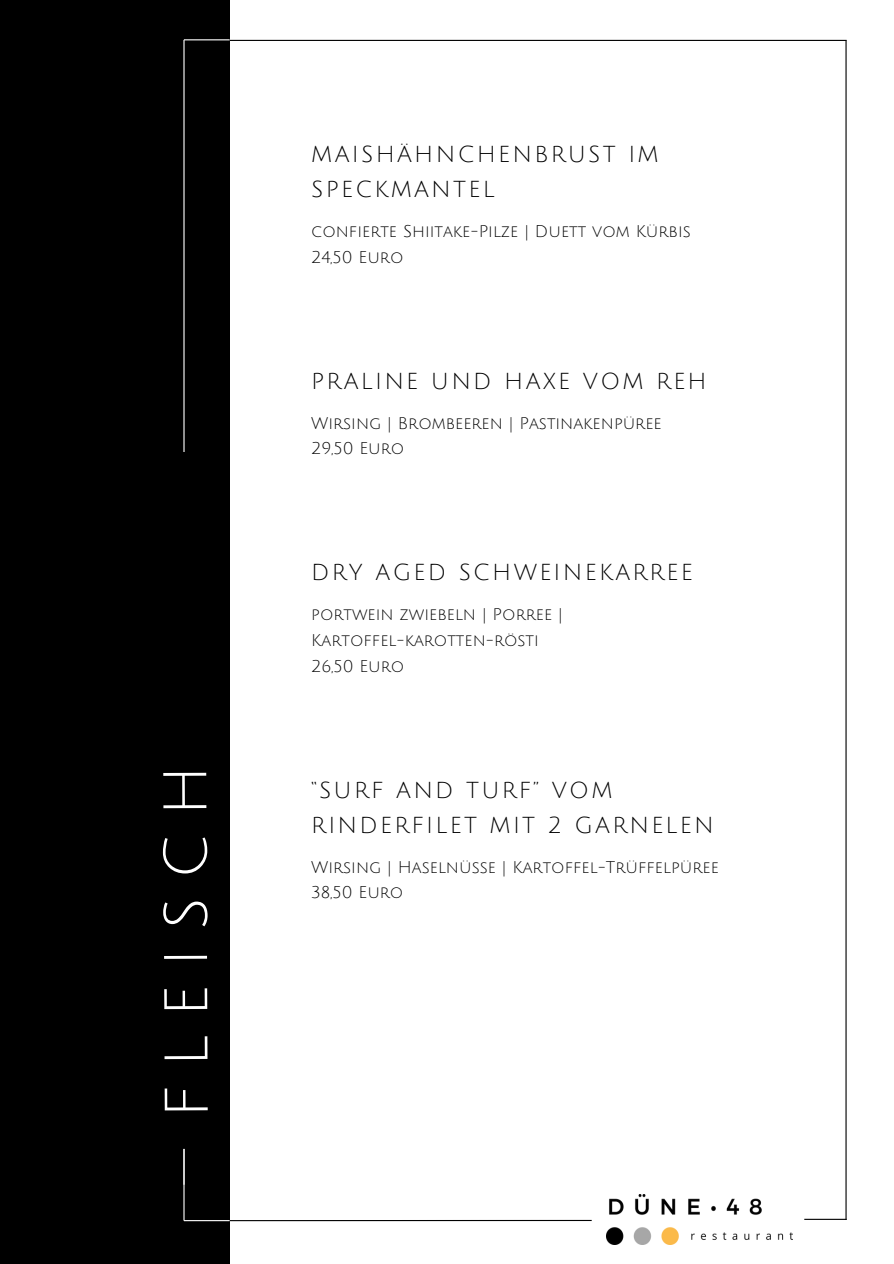
<style>
.page{position:relative;width:894px;height:1264px;background:#fff}
.page>*{position:absolute;margin:0;border:0;box-sizing:border-box;transform-origin:0 0}
.t1{font:60px "Julius Sans One";letter-spacing:.295em;color:#fff}
.t2{font:22.5px/35px "Julius Sans One";letter-spacing:.1em;color:#000}
.t3{font:16.5px/25.7px "Julius Sans One";color:#000}
</style>
<div class="page">
<hr style="left:845px;top:40px;width:1px;height:1179px;background:#000">
<div style="left:0;top:0;width:229px;height:1263px;background:#000"></div>
<hr style="left:229px;top:1219px;width:362px;height:2px;background:#000">
<hr style="left:229px;top:40px;width:617px;height:1px;background:#000">
<hr style="left:183px;top:40px;width:1px;height:1144px;background:#fff">
<img style="left:606px;top:1194px;width:186px;height:50px">
<div style="left:0;top:452px;width:229px;height:696px;background:#000"></div>
<hr style="left:183px;top:1148px;width:1px;height:72px;background:#fff">
<hr style="left:804px;top:1218px;width:42px;height:1px;background:#000">
<hr style="left:184px;top:1219px;width:45px;height:2px;background:#fff">
<hr style="left:184px;top:39px;width:45px;height:1px;background:#fff">
<p class="t1" style="left:155px;top:1118px;width:355px;rotate:-90deg">FLEISCH</p>
<h2 class="t2" style="left:311px;top:137px;width:349px">MAISHÄHNCHENBRUST IM<br>SPECKMANTEL</h2>
<p class="t3" style="left:311px;top:219px;width:381px">confierte Shiitake-Pilze | Duett vom Kürbis<br>24,50 Euro</p>
<h2 class="t2" style="left:311px;top:364px;width:397px">PRALINE UND HAXE VOM REH</h2>
<p class="t3" style="left:311px;top:410px;width:352px">Wirsing | Brombeeren | Pastinakenpüree<br>29,50 Euro</p>
<h2 class="t2" style="left:311px;top:555px;width:383px">DRY AGED SCHWEINEKARREE</h2>
<p class="t3" style="left:311px;top:602px;width:253px">portwein zwiebeln | Porree |<br>Kartoffel-karotten-rösti<br>26,50 Euro</p>
<h2 class="t2" style="left:311px;top:773px;width:404px">“SURF AND TURF” VOM<br>RINDERFILET MIT 2 GARNELEN</h2>
<p class="t3" style="left:311px;top:854px;width:409px">Wirsing | Haselnüsse | Kartoffel-Trüffelpüree<br>38,50 Euro</p>
</div>
